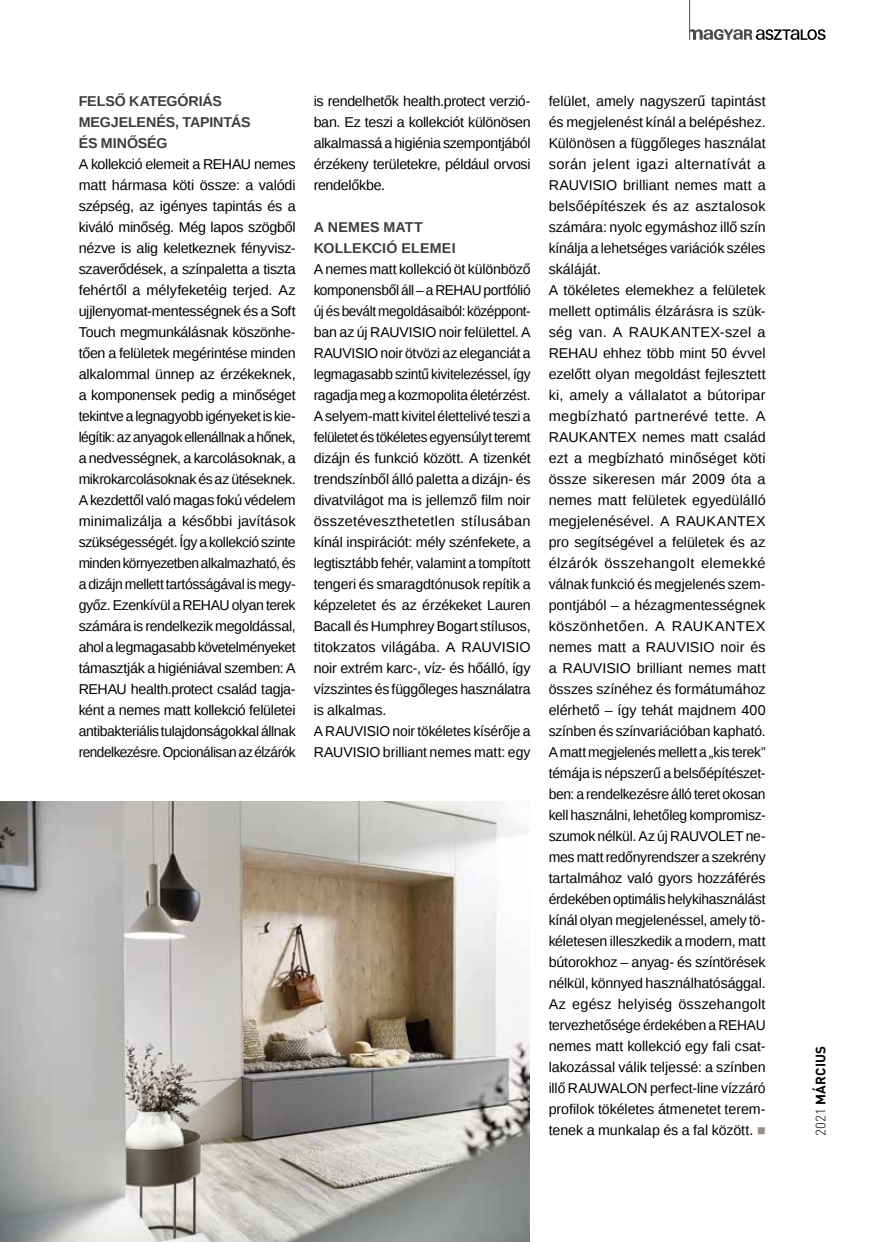
<style>
.page{position:relative;width:872px;height:1242px;background:#fff}
.page>*{position:absolute;margin:0;border:0;box-sizing:border-box;transform-origin:0 0}
.t1{font:14.25px/21px "Liberation Sans";letter-spacing:-.01em;color:#000;text-align:justify}
.t2{font:700 14.25px/21px "Liberation Sans";letter-spacing:-.005em;color:#3c3c3b}
.t3{font:700 14.25px/21px "Liberation Sans";letter-spacing:.015em;color:#3c3c3b}
.t4{font:700 13.5px "DIN Pro";letter-spacing:.01em;color:#000}
.s1{color:#968e82}
.s2{font-weight:300}
</style>
<div class="page">
<svg style="left:690px;top:29px;width:135px;height:11px"></svg>
<hr style="left:689px;top:0;width:1px;height:40px;background:#4a4a49">
<img style="left:0;top:802px;width:529px;height:440px">
<p class="t2" style="left:79px;top:90px;width:173px">FELSŐ KATEGÓRIÁS<br>MEGJELENÉS, TAPINTÁS<br>ÉS MINŐSÉG</p>
<p class="t1" style="left:79px;top:154px;width:218px">A kollekció elemeit a REHAU nemes matt hármasa köti össze: a valódi szépség, az igényes tapintás és a kiváló minőség. Még lapos szögből nézve is alig keletkeznek fényvis - szaverődések, a színpaletta a tiszta fehértől a mélyfeketéig terjed. Az ujjlenyomat-mentességnek és a Soft Touch megmunkálásnak köszönhe&shy;tően a felületek megérintése minden alkalommal ünnep az érzékeknek, a komponensek pedig a minőséget tekintve a legnagyobb igényeket is kie&shy;légítik: az anyagok ellenállnak a hőnek, a nedvességnek, a karcolásoknak, a mikrokarcolásoknak és az ütéseknek.<br>A kezdettől való magas fokú védelem minimalizálja a későbbi javítások szükségességét. Így a kollekció szinte minden környezetben alkalmazható, és a dizájn mellett tartósságával is meg - győz. Ezenkívül a REHAU olyan terek számára is rendelkezik megoldással, ahol a legmagasabb követelményeket támasztják a higiéniával szemben: A REHAU health.protect család tagja&shy;ként a nemes matt kollekció felületei antibakteriális tulajdonságokkal állnak rendelkezésre. Opcionálisan az élzárók</p>
<p class="t1" style="left:314px;top:91px;width:218px">is rendelhetők health.protect verzió&shy;ban. Ez teszi a kollekciót különösen alkalmassá a higiénia szempontjából érzékeny területekre, például orvosi rendelőkbe.</p>
<p class="t3" style="left:314px;top:216px;width:143px">A NEMES MATT<br>KOLLEKCIÓ ELEMEI</p>
<p class="t1" style="left:314px;top:259px;width:218px;text-align:left">A nemes matt kollekció öt különböző komponensből áll – a REHAU portfólió új és bevált megoldásaiból: középpont&shy;ban az új RAUVISIO noir felülettel. A RAUVISIO noir ötvözi az eleganciát a legmagasabb szintű kivitelezéssel, így ragadja meg a kozmopolita életérzést.<br>A selyem-matt kivitel élettelivé teszi a felületet és tökéletes egyensúlyt teremt dizájn és funkció között. A tizenkét trendszínből álló paletta a dizájn- és divatvilágot ma is jellemző film noir összetéveszthetetlen stílusában kínál inspirációt: mély szénfekete, a legtisztább fehér, valamint a tompított tengeri és smaragdtónusok repítik a képzeletet és az érzékeket Lauren Bacall és Humphrey Bogart stílusos, titokzatos világába. A RAUVISIO noir extrém karc-, víz- és hőálló, így vízszintes és függőleges használatra is alkalmas.<br>A RAUVISIO noir tökéletes kísérője a RAUVISIO brilliant nemes matt: egy</p>
<p class="t1" style="left:548px;top:91px;width:218px;text-align:left">felület, amely nagyszerű tapintást és megjelenést kínál a belépéshez.<br>Különösen a függőleges használat során jelent igazi alternatívát a RAUVISIO brilliant nemes matt a belsőépítészek és az asztalosok számára: nyolc egymáshoz illő szín kínálja a lehetséges variációk széles skáláját.<br>A tökéletes elemekhez a felületek mellett optimális élzárásra is szük&shy;ség van. A RAUKANTEX-szel a REHAU ehhez több mint 50 évvel ezelőtt olyan megoldást fejlesztett ki, amely a vállalatot a bútoripar megbízható partnerévé tette. A RAUKANTEX nemes matt család ezt a megbízható minőséget köti össze sikeresen már 2009 óta a nemes matt felületek egyedülálló megjelenésével. A RAUKANTEX pro segítségével a felületek és az élzárók összehangolt elemekké válnak funkció és megjelenés szem&shy;pontjából – a hézagmentességnek köszönhetően. A RAUKANTEX nemes matt a RAUVISIO noir és a RAUVISIO brilliant nemes matt összes színéhez és formátumához elérhető – így tehát majdnem 400 színben és színvariációban kapható.<br>A matt megjelenés mellett a „kis terek” témája is népszerű a belsőépítészet&shy;ben: a rendelkezésre álló teret okosan kell használni, lehetőleg kompromis - szumok nélkül. Az új RAUVOLET ne&shy;mes matt redőnyrendszer a szekrény tartalmához való gyors hozzáférés érdekében optimális helykihasználást kínál olyan megjelenéssel, amely tö&shy;kéletesen illeszkedik a modern, matt bútorokhoz – anyag- és színtörések nélkül, könnyed használhatósággal.<br>Az egész helyiség összehangolt tervezhetősége érdekében a REHAU nemes matt kollekció egy fali csat&shy;lakozással válik teljessé: a színben illő RAUWALON perfect-line vízzáró profilok tökéletes átmenetet terem&shy;tenek a munkalap és a fal között. <span class="s1">■</span></p>
<p class="t4" style="left:811px;top:1135px;width:91px;rotate:-90deg"><span class="s2">2021</span> MÁRCIUS</p>
</div>
